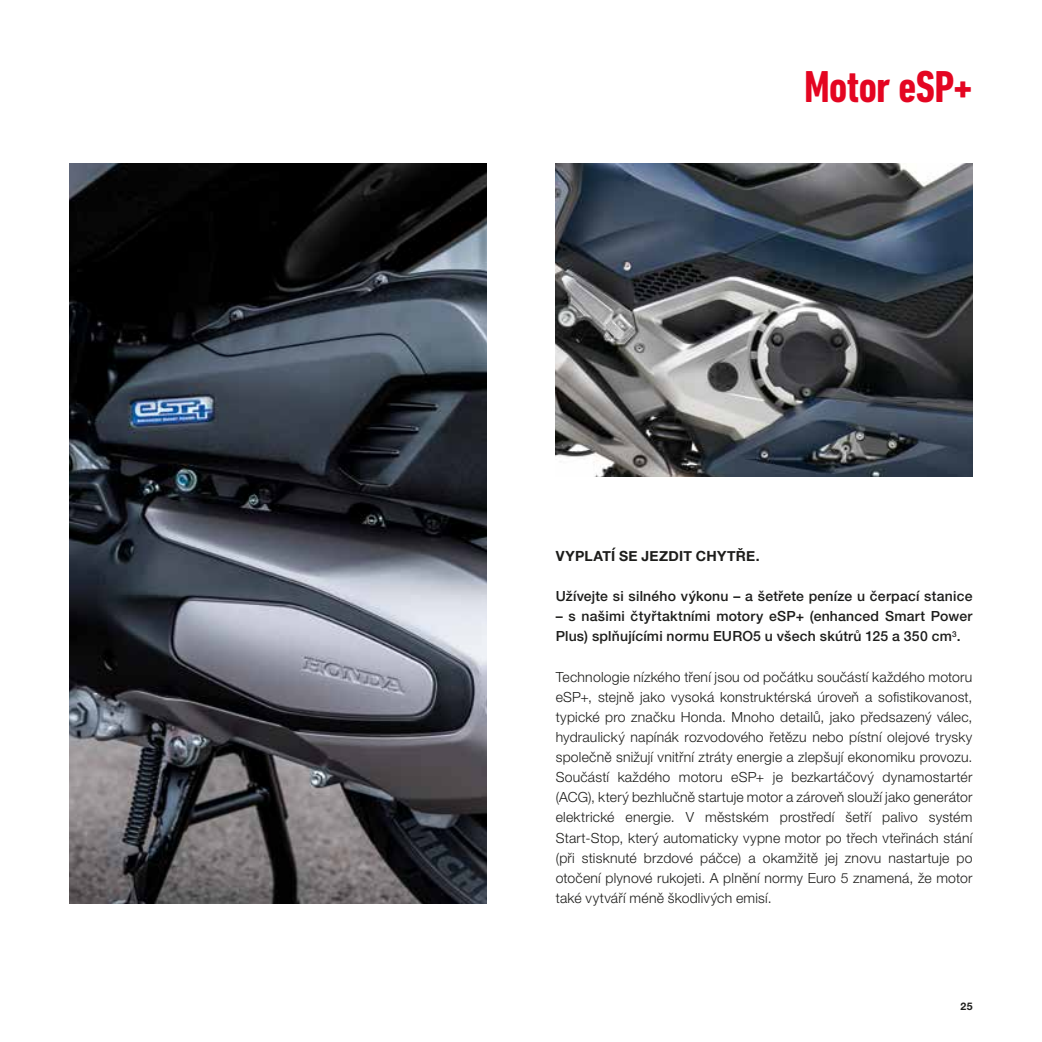
<style>
.page{position:relative;width:1042px;height:1042px;background:#fff}
.page>*{position:absolute;margin:0;border:0;box-sizing:border-box;transform-origin:0 0}
.t1{font:700 condensed 45.5px "DIN Next LT Pro";letter-spacing:-.015em;color:#e40521}
.t2{font:300 14px/20.1px "Helvetica Neue LT Pro";letter-spacing:.015em;color:#1d1d1b;text-align:justify}
.t3{font:500 14px/20.1px "Helvetica Neue LT Pro";letter-spacing:.015em;color:#1d1d1b}
.t4{font:700 14px "Helvetica Neue";letter-spacing:.02em;color:#1d1d1b}
.t5{font:700 10.5px "Helvetica Neue LT Pro";color:#1d1d1b}
</style>
<div class="page">
<img style="left:556px;top:164px;width:416px;height:313px">
<img style="left:69px;top:164px;width:417px;height:739px">
<h1 class="t1" style="left:804px;top:61px;width:170px">Motor eSP+</h1>
<p class="t4" style="left:556px;top:545px;width:206px">VYPLATÍ SE JEZDIT CHYTŘE.</p>
<p class="t3" style="left:556px;top:586px;width:418px">Užívejte si silného výkonu – a šetřete peníze u čerpací stanice</p>
<p class="t3" style="left:556px;top:606px;width:418px">– s našimi čtyřtaktními motory eSP+ (enhanced Smart Power<br>Plus) splňujícími normu EURO5 u všech skútrů 125 a 350 cm<sup>3</sup>.</p>
<p class="t2" style="left:556px;top:666px;width:418px">Technologie nízkého tření jsou od počátku součástí každého motoru eSP+, stejně jako vysoká konstruktérská úroveň a sofistikovanost, typické pro značku Honda. Mnoho detailů, jako předsazený válec, hydraulický napínák rozvodového řetězu nebo pístní olejové trysky společně snižují vnitřní ztráty energie a zlepšují ekonomiku provozu.<br>Součástí každého motoru eSP+ je bezkartáčový dynamostartér (ACG), který bezhlučně startuje motor a zároveň slouží jako generátor elektrické energie. V městském prostředí šetří palivo systém Start-Stop, který automaticky vypne motor po třech vteřinách stání (při stisknuté brzdové páčce) a okamžitě jej znovu nastartuje po otočení plynové rukojeti. A plnění normy Euro 5 znamená, že motor také vytváří méně škodlivých emisí.</p>
<p class="t5" style="left:960px;top:1000px;width:14px">25</p>
</div>
